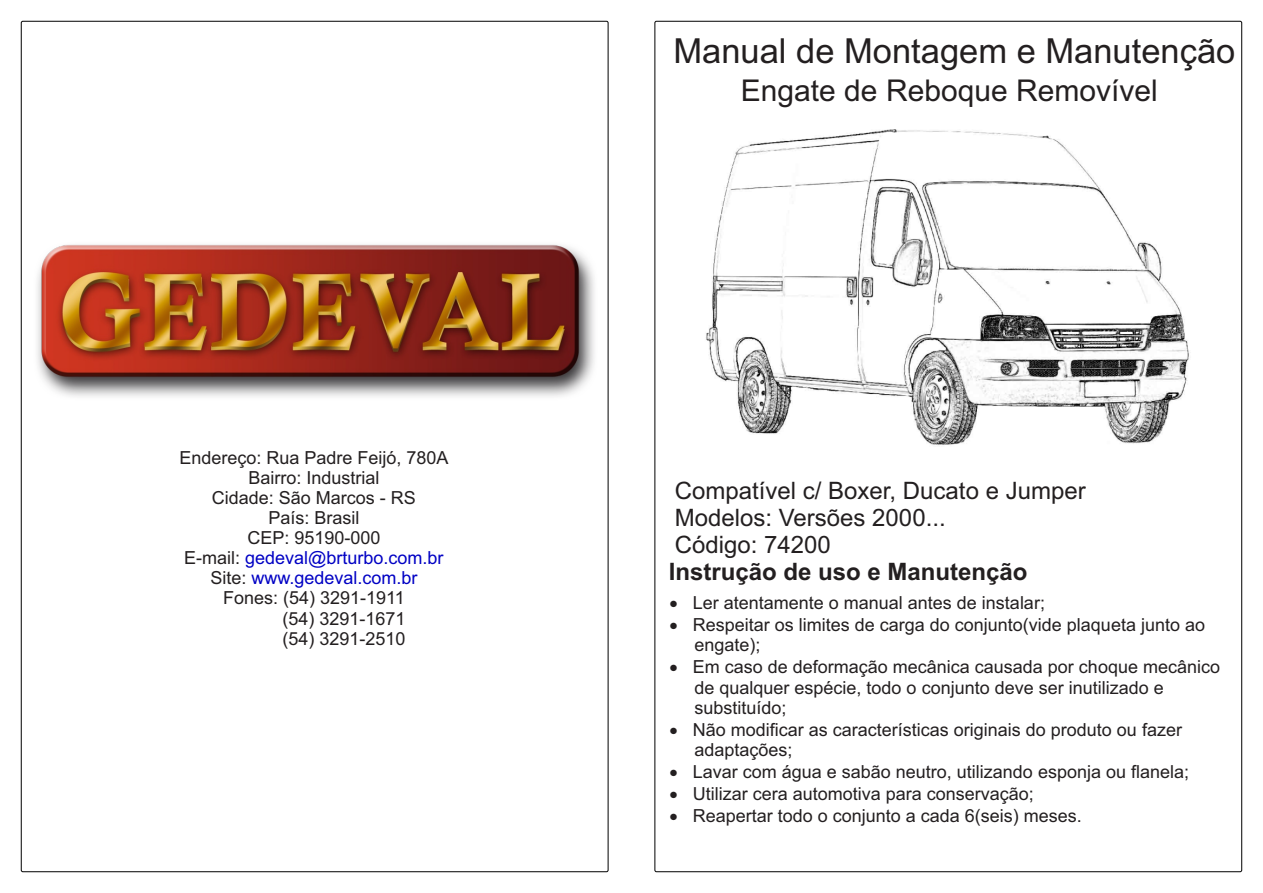
<style>
.page{position:relative;width:1263px;height:893px;background:#fff}
.page>*{position:absolute;margin:0;border:0;box-sizing:border-box;transform-origin:0 0}
.t1{font:34.5px "Arial";color:#231f20}
.t2{font:30px "Arial";color:#231f20}
.t3{font:24px/26.8px "Arial";color:#231f20}
.t4{font:700 24px "Arial";color:#231f20}
.t5{font:18px/20.2px "Arial";color:#231f20}
.t6{font:18px "Arial";color:#0000c4}
.s1{color:#231f20}
</style>
<div class="page">
<img style="left:37px;top:244px;width:558px;height:153px">
<img style="left:706px;top:129px;width:483px;height:316px">
<p class="t5" style="left:179px;top:449px;width:271px">Endereço: Rua Padre Feijó, 780A</p>
<p class="t5" style="left:248px;top:469px;width:133px">Bairro: Industrial</p>
<p class="t5" style="left:212px;top:489px;width:206px">Cidade: São Marcos - RS</p>
<p class="t5" style="left:268px;top:509px;width:93px">País: Brasil</p>
<p class="t5" style="left:247px;top:529px;width:135px">CEP: 95190-000</p>
<p class="t6" style="left:184px;top:551px;width:261px"><span class="s1">E-mail:</span> gedeval@brturbo.com.br</p>
<p class="t6" style="left:210px;top:571px;width:209px"><span class="s1">Site:</span> www.gedeval.com.br</p>
<p class="t5" style="left:223px;top:590px;width:183px">Fones: (54) 3291-1911</p>
<p class="t5" style="left:282px;top:610px;width:125px">(54) 3291-1671</p>
<p class="t5" style="left:282px;top:630px;width:125px">(54) 3291-2510</p>
<h1 class="t1" style="left:673px;top:38px;width:563px">Manual de Montagem e Manutenção</h1>
<h2 class="t2" style="left:741px;top:79px;width:418px">Engate de Reboque Removível</h2>
<h3 class="t3" style="left:675px;top:479px;width:412px">Compatível c/ Boxer, Ducato e Jumper<br>Modelos: Versões 2000...<br>Código: 74200</h3>
<h3 class="t4" style="left:669px;top:563px;width:360px">Instrução de uso e Manutenção</h3>
<p class="t5" style="left:669px;top:594px;width:377px">• Ler atentamente o manual antes de instalar;</p>
<p class="t5" style="left:694px;top:616px;width:512px;text-indent:-25px">• Respeitar os limites de carga do conjunto(vide plaqueta junto ao engate);</p>
<p class="t5" style="left:694px;top:658px;width:527px;text-indent:-25px">• Em caso de deformação mecânica causada por choque mecânico de qualquer espécie, todo o conjunto deve ser inutilizado e substituído;</p>
<p class="t5" style="left:694px;top:721px;width:489px;text-indent:-25px">• Não modificar as características originais do produto ou fazer adaptações;</p>
<p class="t5" style="left:669px;top:763px;width:521px">• Lavar com água e sabão neutro, utilizando esponja ou flanela;</p>
<p class="t5" style="left:669px;top:785px;width:366px">• Utilizar cera automotiva para conservação;</p>
<p class="t5" style="left:669px;top:807px;width:414px">• Reapertar todo o conjunto a cada 6(seis) meses.</p>
</div>
